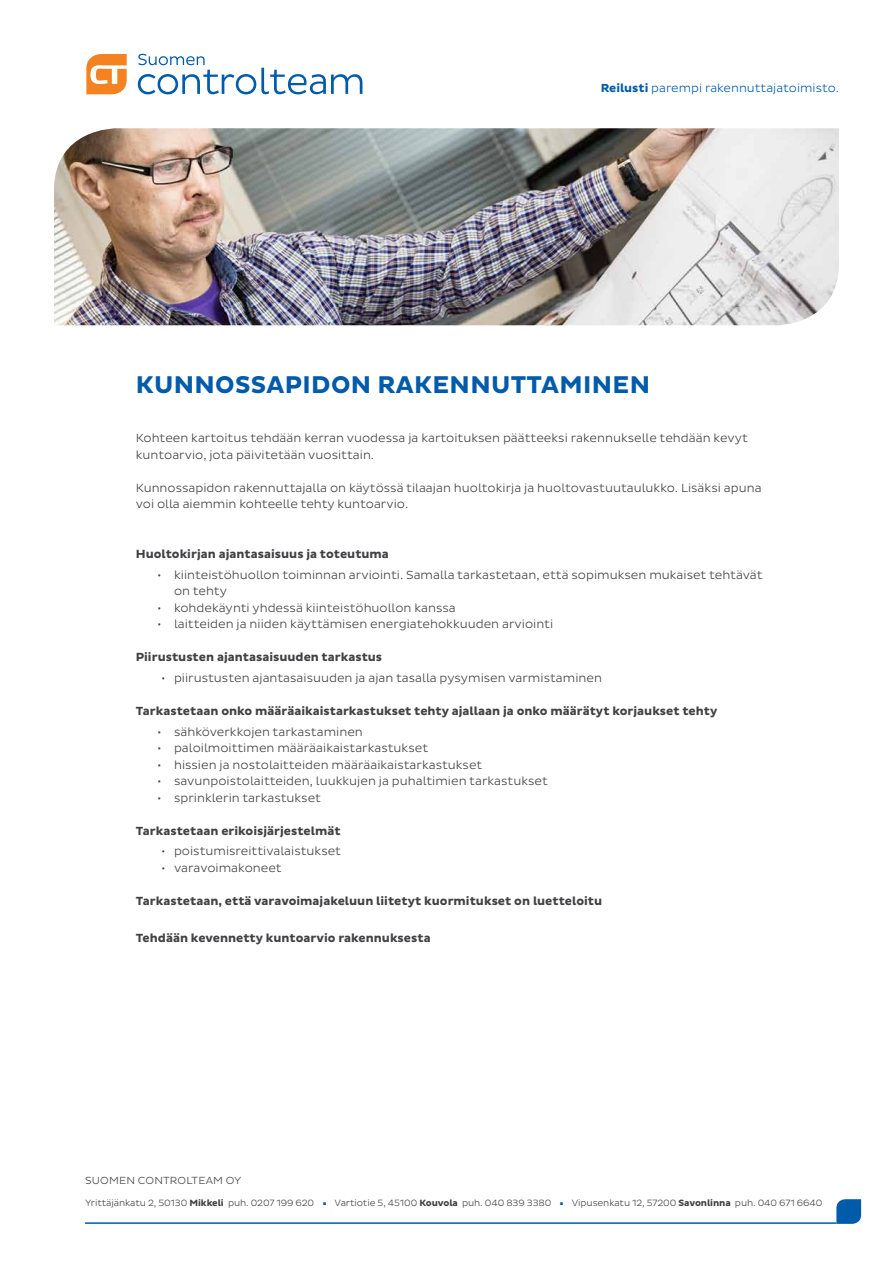
<style>
.page{position:relative;width:893px;height:1263px;background:#fff}
.page>*{position:absolute;margin:0;border:0;box-sizing:border-box;transform-origin:0 0}
.t1{font:700 24.6px "Pluto Sans";letter-spacing:.015em;color:#005baa}
.t2{font:300 12px/16.5px "Pluto Sans";color:#414042}
.t3{font:700 12px "Pluto Sans";color:#414042}
.t4{font:300 11.85px "Pluto Sans";color:#005baa}
.t5{font:300 10.5px "Pluto Sans";letter-spacing:.015em;color:#414042}
.t6{font:300 9.3px "Pluto Sans";letter-spacing:-.01em;color:#414042}
.s1{font-weight:700}
.s2{font-family:"Minion Pro";font-weight:400;color:#005baa}
</style>
<div class="page">
<svg style="left:86px;top:54px;width:41px;height:40px"></svg>
<svg style="left:138px;top:54px;width:224px;height:40px"></svg>
<hr style="left:85px;top:1222px;width:751px;height:2px;background:#005baa">
<svg style="left:836px;top:1199px;width:25px;height:25px"></svg>
<img style="left:54px;top:128px;width:785px;height:197px">
<p class="t4" style="left:601px;top:81px;width:240px"><span class="s1">Reilusti</span> parempi rakennuttajatoimisto.</p>
<h1 class="t1" style="left:136px;top:370px;width:516px">kunnossapidon rakennuttam inen</h1>
<p class="t2" style="left:136px;top:430px;width:614px">Kohteen kartoitus tehdään kerran vuodessa ja kartoituksen päätteeksi rakennukselle tehdään kevyt kuntoarvio, jota päivitetään vuosittain.</p>
<p class="t2" style="left:136px;top:480px;width:627px">Kunnossapidon rakennuttajalla on käytössä tilaajan huoltokirja ja huoltovastuutaulukko. Lisäksi apuna voi olla aiemmin kohteelle tehty kuntoarvio.</p>
<p class="t3" style="left:136px;top:547px;width:255px">Huoltokirjan ajantasaisuus ja toteutuma</p>
<p class="t2" style="left:174px;top:566px;width:590px;text-indent:-17px">• kiinteistöhuollon toiminnan arviointi. Samalla tarkastetaan, että sopimuksen mukaiset tehtävät on tehty</p>
<p class="t2" style="left:157px;top:599px;width:300px">• kohdekäynti yhdessä kiinteistöhuollon kanssa</p>
<p class="t2" style="left:157px;top:616px;width:398px">• laitteiden ja niiden käyttämisen energiatehokkuuden arviointi</p>
<p class="t3" style="left:136px;top:650px;width:248px">Piirustusten ajantasaisuuden tarkastus</p>
<p class="t2" style="left:161px;top:670px;width:442px">• piirustusten ajantasaisuuden ja ajan tasalla pysymisen varmistaminen</p>
<p class="t3" style="left:136px;top:704px;width:583px">Tarkastetaan onko määräaikaistarkastukset tehty ajallaan ja onko määrätyt korjaukset tehty</p>
<p class="t2" style="left:157px;top:723px;width:207px">• sähköverkkojen tarkastaminen</p>
<p class="t2" style="left:157px;top:740px;width:273px">• paloilmoittimen määräaikaistarkastukset</p>
<p class="t2" style="left:157px;top:756px;width:327px">• hissien ja nostolaitteiden määräaikaistarkastukset</p>
<p class="t2" style="left:157px;top:773px;width:392px">• savunpoistolaitteiden, luukkujen ja puhaltimien tarkastukset</p>
<p class="t2" style="left:157px;top:789px;width:165px">• sprinklerin tarkastukset</p>
<p class="t3" style="left:136px;top:824px;width:206px">Tarkastetaan erikoisjärjestelmät</p>
<p class="t2" style="left:161px;top:843px;width:181px">• poistumisreittivalaistukset</p>
<p class="t2" style="left:161px;top:860px;width:122px">• varavoimakoneet</p>
<p class="t3" style="left:136px;top:894px;width:468px">Tarkastetaan, että varavoimajakeluun liitetyt kuormitukset on luetteloitu</p>
<p class="t3" style="left:136px;top:931px;width:296px">Tehdään kevennetty kuntoarvio rakennuksesta</p>
<p class="t5" style="left:85px;top:1174px;width:158px">Suomen Controlteam Oy</p>
<p class="t6" style="left:85px;top:1197px;width:739px">Yrittäjänkatu 2, 50130 <span class="s1">Mikkeli</span> puh. 0207 199 620 <span class="s2">■</span> Vartiotie 5, 45100 <span class="s1">Kouvola</span> puh. 040 839 3380 <span class="s2">■</span> Vipusenkatu 12, 57200 <span class="s1">Savonlinna</span> puh. 040 671 6640</p>
</div>
